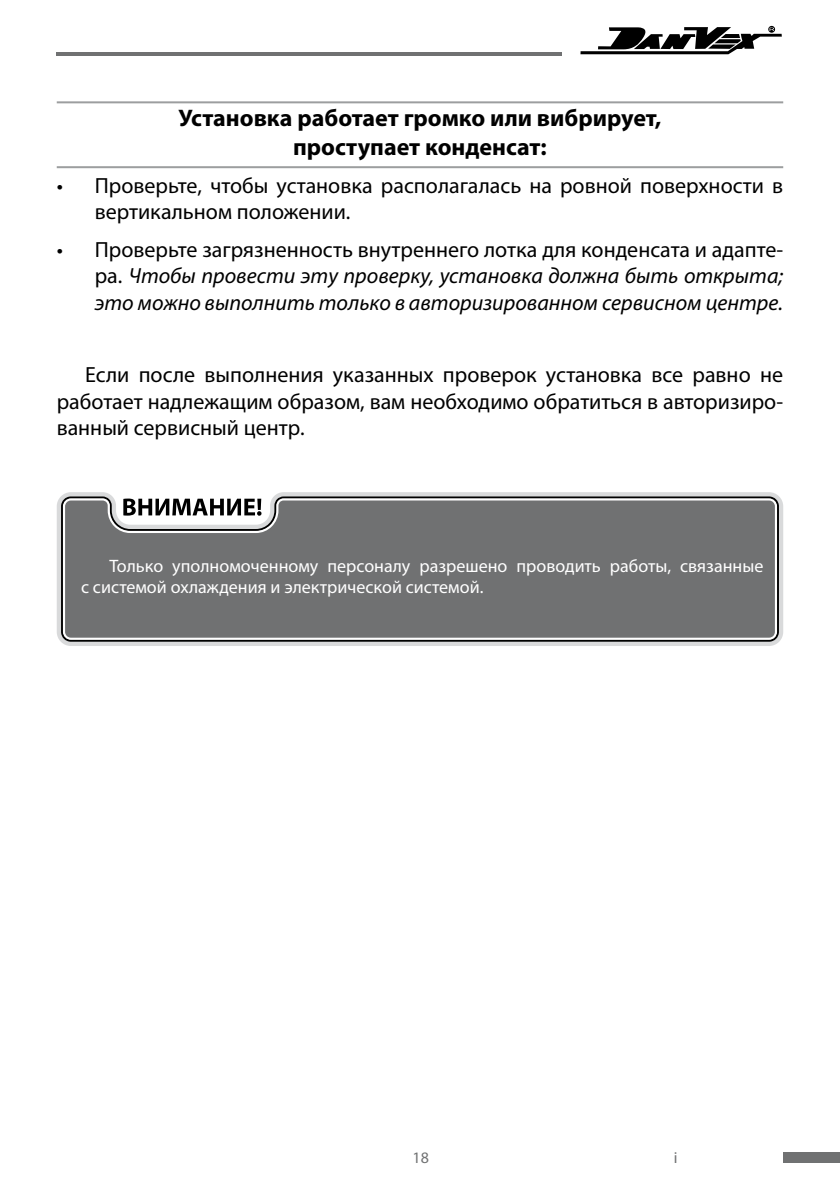
<style>
.page{position:relative;width:840px;height:1191px;background:#fff}
.page>*{position:absolute;margin:0;border:0;box-sizing:border-box;transform-origin:0 0}
.t1{font:700 24px/28.8px "Myriad Pro";color:#000;text-align:center}
.t2{font:22px/26.4px "Myriad Pro";color:#000}
.t3{font:italic 22px/26.4px "Myriad Pro";color:#000;text-align:justify}
.t4{font:18px/21.6px "Myriad Pro";color:#fff}
.t5{font:16px "Myriad Pro";color:#707172}
.s1{font-style:normal}
</style>
<div class="page">
<svg style="left:580px;top:26px;width:201px;height:28px"></svg>
<hr style="left:57px;top:52px;width:504px;height:3px;background:#707172">
<div style="left:782px;top:1151px;width:57px;height:11px;background:#707172"></div>
<hr style="left:57px;top:101px;width:725px;height:2px;background:#9c9e9f">
<hr style="left:57px;top:166px;width:725px;height:2px;background:#9c9e9f">
<svg style="left:57px;top:492px;width:725px;height:154px;background:#cbcccd"></svg>
<svg style="left:61px;top:496px;width:717px;height:145px"></svg>
<svg style="left:63px;top:498px;width:713px;height:142px;background:#777879"></svg>
<svg style="left:123px;top:498px;width:138px;height:18px"></svg>
<svg style="left:257px;top:499px;width:4px;height:11px"></svg>
<p class="t1" style="left:178px;top:103px;width:484px">установка работает громко или вибрирует, проступает конденсат:</p>
<p class="t2" style="left:95px;top:172px;width:689px;text-indent:-38px">• Проверьте, чтобы установка располагалась на ровной поверхности в вертикальном положении.</p>
<p class="t3" style="left:95px;top:236px;width:689px;text-indent:-38px"><span class="s1">• Проверьте загрязненность внутреннего лотка для конденсата и адапте&shy;ра.</span> Чтобы провести эту проверку, установка должна быть открыта; это можно выполнить только в авторизированном сервисном центре.</p>
<p class="t2" style="left:57px;top:361px;width:727px;text-align:justify;text-indent:28px">Если после выполнения указанных проверок установка все равно не работает надлежащим образом, вам необходимо обратиться в авторизиро&shy;ванный сервисный центр.</p>
<p class="t4" style="left:81px;top:554px;width:683px;text-indent:28px">Только уполномоченному персоналу разрешено проводить работы, связанные с системой охлаждения и электрической системой.</p>
<p class="t5" style="left:412px;top:1147px;width:18px">18</p>
<p class="t5" style="left:673px;top:1147px;width:5px">i</p>
</div>
